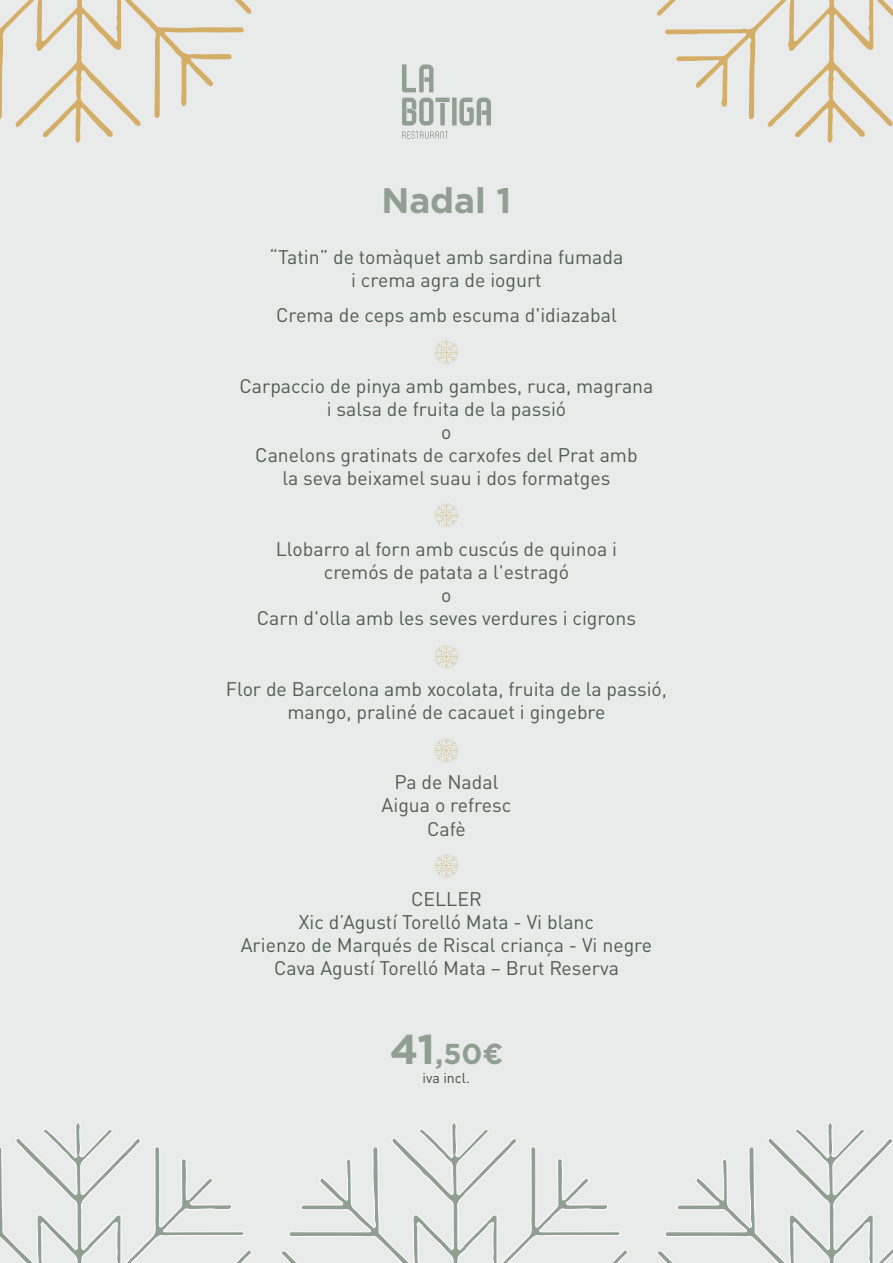
<style>
.page{position:relative;width:893px;height:1263px;background:#e8ebe9}
.page>*{position:absolute;margin:0;border:0;box-sizing:border-box;transform-origin:0 0}
.t1{font:700 35.4px "Gotham";color:#909f92}
.t2{font:700 28.8px "Gotham";color:#909f92}
.t3{font:19.5px/23px "DIN Pro";color:#404d43;text-align:center}
.t4{font:14.1px "DIN Pro";color:#404d43}
.s1{font-size:41.55px}
</style>
<div class="page">
<svg style="left:657px;top:1122px;width:236px;height:141px"></svg>
<svg style="left:281px;top:1122px;width:347px;height:141px"></svg>
<svg style="left:0;top:1122px;width:252px;height:141px"></svg>
<svg style="left:657px;top:0;width:236px;height:143px"></svg>
<svg style="left:0;top:0;width:252px;height:143px"></svg>
<svg style="left:402px;top:131px;width:46px;height:8px"></svg>
<svg style="left:402px;top:64px;width:31px;height:28px"></svg>
<svg style="left:402px;top:98px;width:89px;height:27px"></svg>
<h1 class="t1" style="left:381px;top:177px;width:132px">Nadal 1</h1>
<p class="t3" style="left:270px;top:243px;width:355px">“Tatin” de tomàquet amb sardina fumada i crema agra de iogurt</p>
<p class="t3" style="left:276px;top:301px;width:342px">Crema de ceps amb escuma d'idiazabal</p>
<p class="t3" style="left:239px;top:372px;width:416px">Carpaccio de pinya amb gambes, ruca, magrana i salsa de fruita de la passió<br>o<br>Canelons gratinats de carxofes del Prat amb<br>la seva beixamel suau i dos formatges</p>
<p class="t3" style="left:257px;top:535px;width:381px">Llobarro al forn amb cuscús de quinoa i cremós de patata a l'estragó<br>o<br>Carn d'olla amb les seves verdures i cigrons</p>
<p class="t3" style="left:226px;top:675px;width:443px">Flor de Barcelona amb xocolata, fruita de la passió, mango, praliné de cacauet i gingebre</p>
<p class="t3" style="left:382px;top:769px;width:131px">Pa de Nadal<br>Aigua o refresc<br>Cafè</p>
<p class="t3" style="left:241px;top:886px;width:413px">CELLER<br>Xic d’Agustí Torelló Mata - Vi blanc<br>Arienzo de Marqués de Riscal criança - Vi negre<br>Cava Agustí Torelló Mata – Brut Reserva</p>
<h2 class="t2" style="left:390px;top:1035px;width:115px"><span class="s1">41</span>,50€</h2>
<p class="t4" style="left:423px;top:1067px;width:49px">iva incl.</p>
</div>
